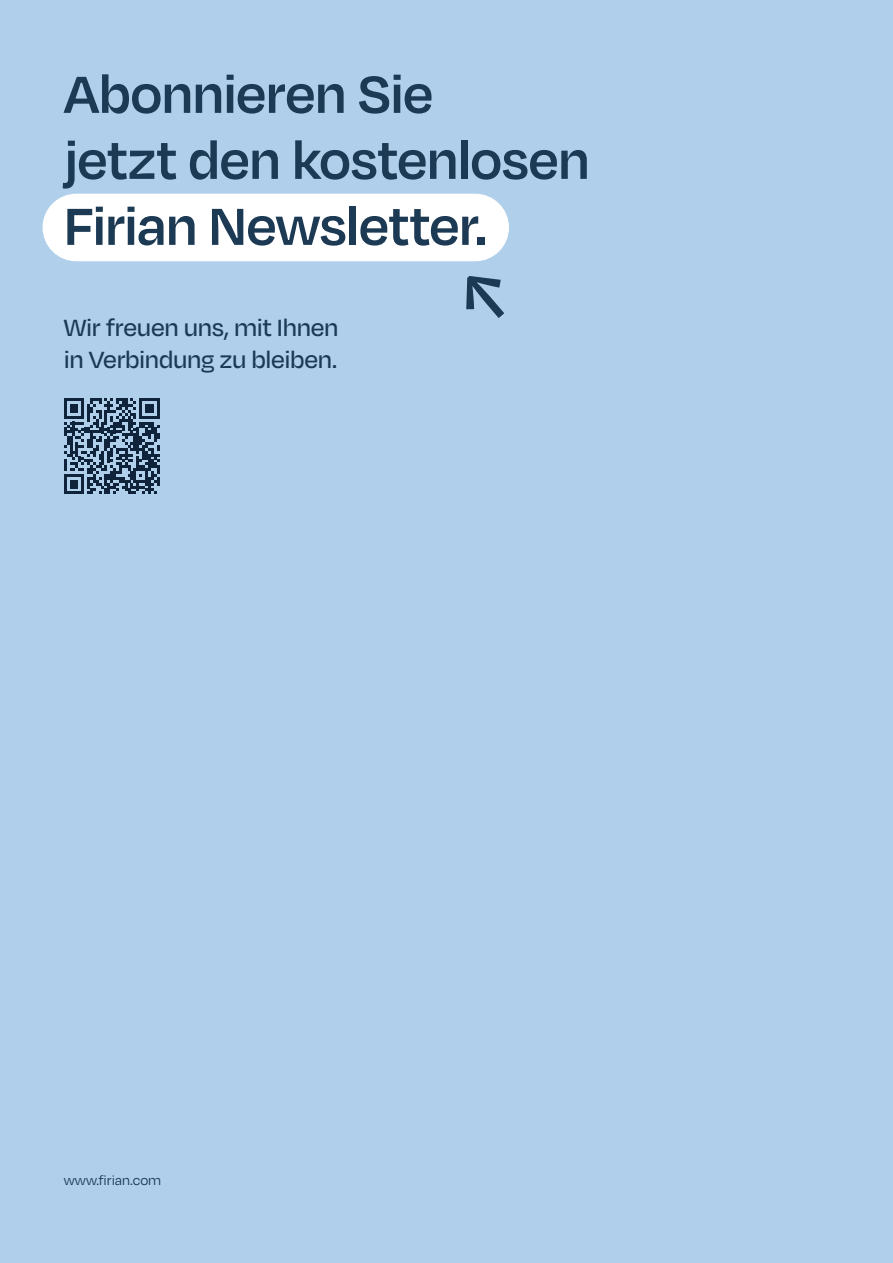
<style>
.page{position:relative;width:893px;height:1263px;background:#afcfeb}
.page>*{position:absolute;margin:0;border:0;box-sizing:border-box;transform-origin:0 0}
.t1{font:600 60px/66px "Degular";letter-spacing:-.015em;color:#1d3a54}
.t2{font:500 27px/31.5px "Degular";letter-spacing:-.015em;color:#1d3a54}
.t3{font:15px "Degular";letter-spacing:-.005em;color:#1d3a54}
</style>
<div class="page">
<svg style="left:64px;top:398px;width:96px;height:96px"></svg>
<div style="left:43px;top:194px;width:466px;height:67px;background:#fff;border-radius:34px"></div>
<svg style="left:466px;top:276px;width:38px;height:42px"></svg>
<p class="t1" style="left:64px;top:58px;width:528px">Abonnieren Sie<br>jetzt den kostenlosen<br>Firian Newsletter.</p>
<p class="t2" style="left:64px;top:311px;width:276px">Wir freuen uns, mit Ihnen in Verbindung zu bleiben.</p>
<p class="t3" style="left:64px;top:1171px;width:99px">www.firian.com</p>
</div>
